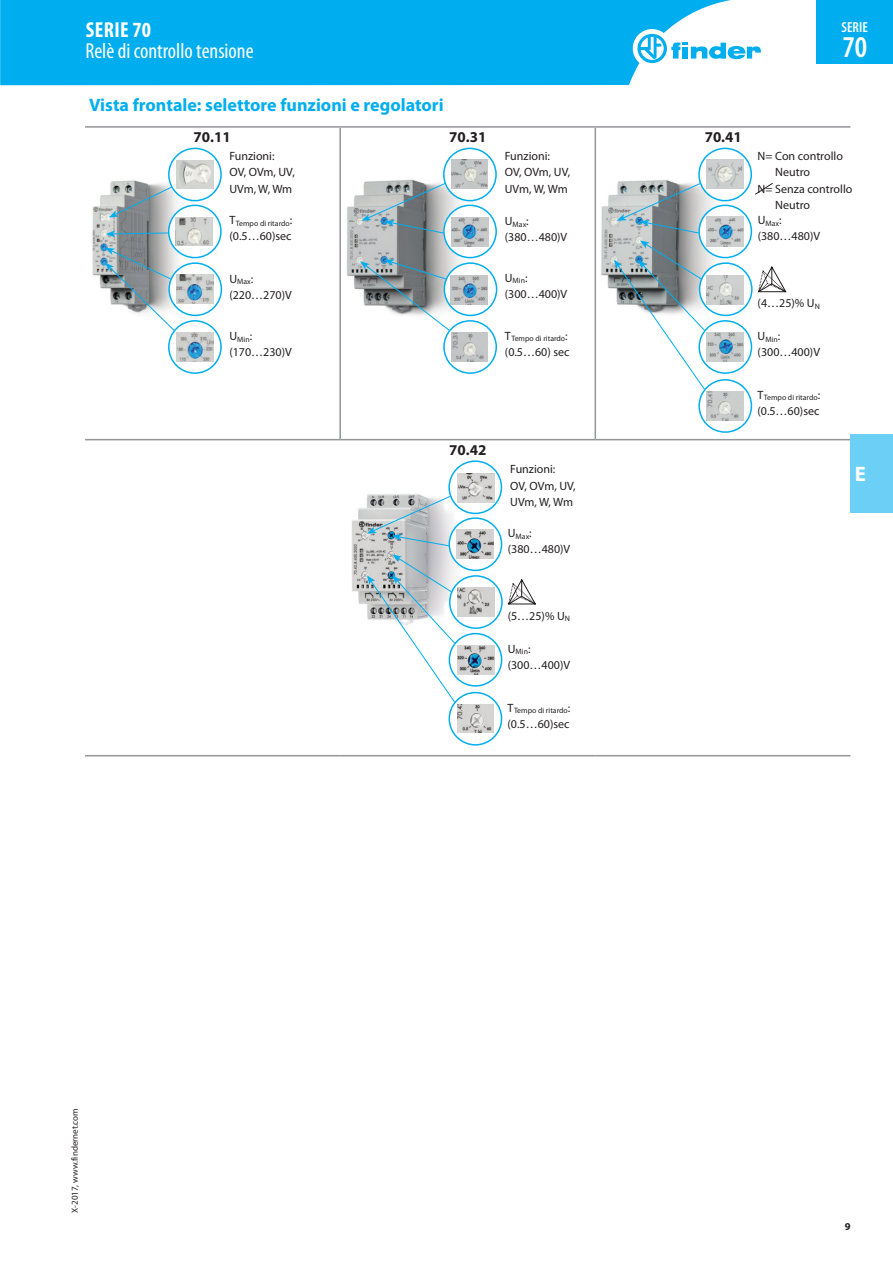
<style>
.page{position:relative;width:893px;height:1263px;background:#fff}
.page>*{position:absolute;margin:0;border:0;box-sizing:border-box;transform-origin:0 0}
.t1{font:600 condensed 30.3px "Myriad Pro";color:#fff}
.t2{font:condensed 21.75px "Myriad Pro";color:#fff}
.t3{font:700 condensed 21.75px "Myriad Pro";letter-spacing:.02em;color:#fff}
.t4{font:700 21px "Myriad Pro";color:#fff}
.t5{font:700 18px "Myriad Pro";color:#00aeef}
.t6{font:700 15px "Myriad Pro";color:#231f20}
.t7{font:600 condensed 14.55px "Myriad Pro";color:#fff}
.t8{font:12px/16.2px "Myriad Pro";color:#231f20}
.t9{font:700 10.5px "Myriad Pro";color:#231f20}
.t10{font:9px "Myriad Pro";color:#231f20}
.t11{font:7.8px "Myriad Pro";color:#231f20}
</style>
<div class="page">
<hr style="left:85px;top:126px;width:255px;height:2px;background:#939598">
<hr style="left:340px;top:126px;width:255px;height:2px;background:#939598">
<hr style="left:339px;top:128px;width:2px;height:311px;background:#939598">
<hr style="left:595px;top:126px;width:255px;height:2px;background:#939598">
<hr style="left:595px;top:128px;width:1px;height:311px;background:#939598">
<hr style="left:85px;top:439px;width:255px;height:1px;background:#939598">
<hr style="left:85px;top:755px;width:255px;height:1px;background:#939598">
<hr style="left:340px;top:755px;width:255px;height:1px;background:#939598">
<hr style="left:595px;top:755px;width:255px;height:1px;background:#939598">
<hr style="left:340px;top:439px;width:255px;height:1px;background:#939598">
<hr style="left:595px;top:439px;width:255px;height:1px;background:#939598">
<img style="left:92px;top:180px;width:95px;height:135px">
<svg style="left:169px;top:148px;width:52px;height:53px"></svg>
<div style="left:168px;top:148px;width:54px;height:53px;border:2px solid #00aeef;border-radius:50%"></div>
<img style="left:176px;top:160px;width:37px;height:29px">
<svg style="left:169px;top:205px;width:52px;height:53px"></svg>
<div style="left:168px;top:205px;width:54px;height:53px;border:2px solid #00aeef;border-radius:50%"></div>
<img style="left:176px;top:217px;width:37px;height:29px">
<svg style="left:169px;top:263px;width:52px;height:52px"></svg>
<div style="left:168px;top:262px;width:54px;height:54px;border:2px solid #00aeef;border-radius:50%"></div>
<img style="left:176px;top:275px;width:37px;height:29px">
<svg style="left:169px;top:321px;width:52px;height:52px"></svg>
<div style="left:168px;top:320px;width:54px;height:54px;border:2px solid #00aeef;border-radius:50%"></div>
<img style="left:176px;top:333px;width:37px;height:28px">
<svg style="left:109px;top:186px;width:63px;height:32px;background:#9fa8ab"></svg>
<svg style="left:106px;top:230px;width:63px;height:7px"></svg>
<svg style="left:105px;top:248px;width:70px;height:83px"></svg>
<img style="left:346px;top:179px;width:128px;height:146px">
<svg style="left:444px;top:148px;width:52px;height:53px"></svg>
<div style="left:443px;top:148px;width:54px;height:53px;border:2px solid #00aeef;border-radius:50%"></div>
<img style="left:451px;top:160px;width:37px;height:29px">
<svg style="left:444px;top:205px;width:52px;height:53px"></svg>
<div style="left:443px;top:205px;width:54px;height:53px;border:2px solid #00aeef;border-radius:50%"></div>
<svg style="left:444px;top:263px;width:53px;height:52px"></svg>
<div style="left:444px;top:262px;width:53px;height:54px;border:2px solid #00aeef;border-radius:50%"></div>
<svg style="left:444px;top:321px;width:52px;height:52px"></svg>
<div style="left:443px;top:320px;width:54px;height:54px;border:2px solid #00aeef;border-radius:50%"></div>
<svg style="left:361px;top:182px;width:85px;height:52px;background:#9aa5a9"></svg>
<svg style="left:360px;top:259px;width:90px;height:72px"></svg>
<img style="left:451px;top:217px;width:37px;height:29px">
<img style="left:451px;top:275px;width:37px;height:29px">
<img style="left:451px;top:332px;width:37px;height:29px">
<img style="left:601px;top:180px;width:128px;height:145px">
<svg style="left:699px;top:148px;width:52px;height:53px"></svg>
<div style="left:698px;top:148px;width:54px;height:53px;border:2px solid #00aeef;border-radius:50%"></div>
<svg style="left:699px;top:205px;width:52px;height:53px"></svg>
<div style="left:698px;top:205px;width:54px;height:53px;border:2px solid #00aeef;border-radius:50%"></div>
<svg style="left:700px;top:263px;width:52px;height:52px"></svg>
<div style="left:699px;top:262px;width:54px;height:54px;border:2px solid #00aeef;border-radius:50%"></div>
<svg style="left:699px;top:321px;width:52px;height:52px"></svg>
<div style="left:698px;top:320px;width:54px;height:54px;border:2px solid #00aeef;border-radius:50%"></div>
<svg style="left:617px;top:182px;width:85px;height:52px;background:#a0acb0"></svg>
<svg style="left:699px;top:380px;width:52px;height:52px"></svg>
<div style="left:698px;top:379px;width:54px;height:54px;border:2px solid #00aeef;border-radius:50%"></div>
<svg style="left:614px;top:240px;width:92px;height:150px"></svg>
<img style="left:707px;top:160px;width:37px;height:29px">
<img style="left:707px;top:217px;width:37px;height:29px">
<img style="left:707px;top:275px;width:37px;height:29px">
<img style="left:707px;top:332px;width:36px;height:29px">
<img style="left:707px;top:391px;width:37px;height:29px">
<svg style="left:755px;top:183px;width:18px;height:12px"></svg>
<svg style="left:758px;top:266px;width:28px;height:26px"></svg>
<img style="left:351px;top:494px;width:122px;height:145px">
<svg style="left:449px;top:461px;width:52px;height:52px"></svg>
<div style="left:448px;top:460px;width:54px;height:54px;border:2px solid #00aeef;border-radius:50%"></div>
<svg style="left:449px;top:518px;width:53px;height:52px"></svg>
<div style="left:449px;top:517px;width:53px;height:54px;border:2px solid #00aeef;border-radius:50%"></div>
<svg style="left:450px;top:576px;width:52px;height:52px"></svg>
<div style="left:449px;top:575px;width:54px;height:54px;border:2px solid #00aeef;border-radius:50%"></div>
<svg style="left:449px;top:634px;width:53px;height:52px"></svg>
<div style="left:449px;top:633px;width:53px;height:54px;border:2px solid #00aeef;border-radius:50%"></div>
<svg style="left:367px;top:495px;width:85px;height:52px;background:#bbc4c8"></svg>
<div style="left:449px;top:692px;width:53px;height:54px;border:2px solid #00aeef;border-radius:50%"></div>
<svg style="left:367px;top:554px;width:89px;height:149px"></svg>
<svg style="left:508px;top:579px;width:28px;height:26px"></svg>
<img style="left:457px;top:473px;width:37px;height:29px">
<img style="left:457px;top:530px;width:37px;height:29px">
<img style="left:457px;top:587px;width:37px;height:29px">
<img style="left:457px;top:645px;width:37px;height:29px">
<img style="left:457px;top:704px;width:37px;height:29px">
<div style="left:0;top:0;width:731px;height:85px;background:#00aeef"></div>
<div style="left:633px;top:29px;width:38px;height:39px;background:#fff;border-radius:50%"></div>
<svg style="left:637px;top:34px;width:124px;height:29px"></svg>
<div style="left:816px;top:0;width:77px;height:64px;background:#00aeef"></div>
<div style="left:850px;top:434px;width:43px;height:78px;background:#6bcff6"></div>
<h2 class="t3" style="left:86px;top:17px;width:67px">SERIE 70</h2>
<h2 class="t2" style="left:85px;top:38px;width:170px">Relè di controllo tensione</h2>
<h3 class="t5" style="left:89px;top:93px;width:356px">Vista frontale: selettore funzioni e regolatori</h3>
<p class="t6" style="left:194px;top:128px;width:39px">70.11</p>
<p class="t8" style="left:229px;top:148px;width:67px">Funzioni:<br>OV, OVm, UV,<br>UVm, W, Wm</p>
<p class="t11" style="left:229px;top:218px;width:64px"><sup>T</sup>Tempo di ritardo<sup>:</sup></p>
<p class="t8" style="left:229px;top:228px;width:64px">(0.5…60)sec</p>
<p class="t11" style="left:229px;top:277px;width:25px"><sup>U</sup>Max<sup>:</sup></p>
<p class="t8" style="left:229px;top:287px;width:64px">(220…270)V</p>
<p class="t11" style="left:229px;top:334px;width:24px"><sup>U</sup>Min<sup>:</sup></p>
<p class="t8" style="left:229px;top:344px;width:64px">(170…230)V</p>
<p class="t6" style="left:449px;top:128px;width:39px">70.31</p>
<p class="t8" style="left:505px;top:148px;width:67px">Funzioni:<br>OV, OVm, UV,<br>UVm, W, Wm</p>
<p class="t11" style="left:505px;top:219px;width:25px"><sup>U</sup>Max<sup>:</sup></p>
<p class="t8" style="left:505px;top:229px;width:64px">(380…480)V</p>
<p class="t11" style="left:505px;top:276px;width:24px"><sup>U</sup>Min<sup>:</sup></p>
<p class="t8" style="left:505px;top:286px;width:64px">(300…400)V</p>
<p class="t11" style="left:505px;top:334px;width:64px"><sup>T</sup>Tempo di ritardo<sup>:</sup></p>
<p class="t8" style="left:505px;top:344px;width:66px">(0.5…60) sec</p>
<p class="t6" style="left:449px;top:440px;width:39px">70.42</p>
<p class="t8" style="left:510px;top:461px;width:67px">Funzioni:<br>OV, OVm, UV,<br>UVm, W, Wm</p>
<p class="t11" style="left:508px;top:531px;width:25px"><sup>U</sup>Max<sup>:</sup></p>
<p class="t8" style="left:508px;top:541px;width:64px">(380…480)V</p>
<p class="t8" style="left:508px;top:607px;width:64px">(5…25)% U<sub>N</sub></p>
<p class="t11" style="left:508px;top:647px;width:24px"><sup>U</sup>Min<sup>:</sup></p>
<p class="t8" style="left:508px;top:657px;width:64px">(300…400)V</p>
<p class="t11" style="left:508px;top:706px;width:64px"><sup>T</sup>Tempo di ritardo<sup>:</sup></p>
<p class="t8" style="left:508px;top:715px;width:64px">(0.5…60)sec</p>
<p class="t7" style="left:842px;top:19px;width:28px">SERIE</p>
<h1 class="t1" style="left:842px;top:30px;width:26px">70</h1>
<p class="t6" style="left:705px;top:128px;width:39px">70.41</p>
<p class="t8" style="left:758px;top:148px;width:87px">N= Con controllo</p>
<p class="t8" style="left:775px;top:164px;width:36px">Neutro</p>
<p class="t8" style="left:758px;top:180px;width:96px">N= Senza controllo</p>
<p class="t8" style="left:775px;top:197px;width:36px">Neutro</p>
<p class="t11" style="left:758px;top:218px;width:25px"><sup>U</sup>Max<sup>:</sup></p>
<p class="t8" style="left:758px;top:228px;width:64px">(380…480)V</p>
<p class="t8" style="left:758px;top:295px;width:64px">(4…25)% U<sub>N</sub></p>
<p class="t11" style="left:758px;top:334px;width:24px"><sup>U</sup>Min<sup>:</sup></p>
<p class="t8" style="left:758px;top:344px;width:64px">(300…400)V</p>
<p class="t11" style="left:757px;top:393px;width:64px"><sup>T</sup>Tempo di ritardo<sup>:</sup></p>
<p class="t8" style="left:757px;top:403px;width:64px">(0.5…60)sec</p>
<h3 class="t4" style="left:855px;top:460px;width:13px">E</h3>
<p class="t10" style="left:69px;top:1213px;width:106px;rotate:-90deg">X-2017, www.findernet.com</p>
<p class="t9" style="left:845px;top:1219px;width:7px">9</p>
</div>
